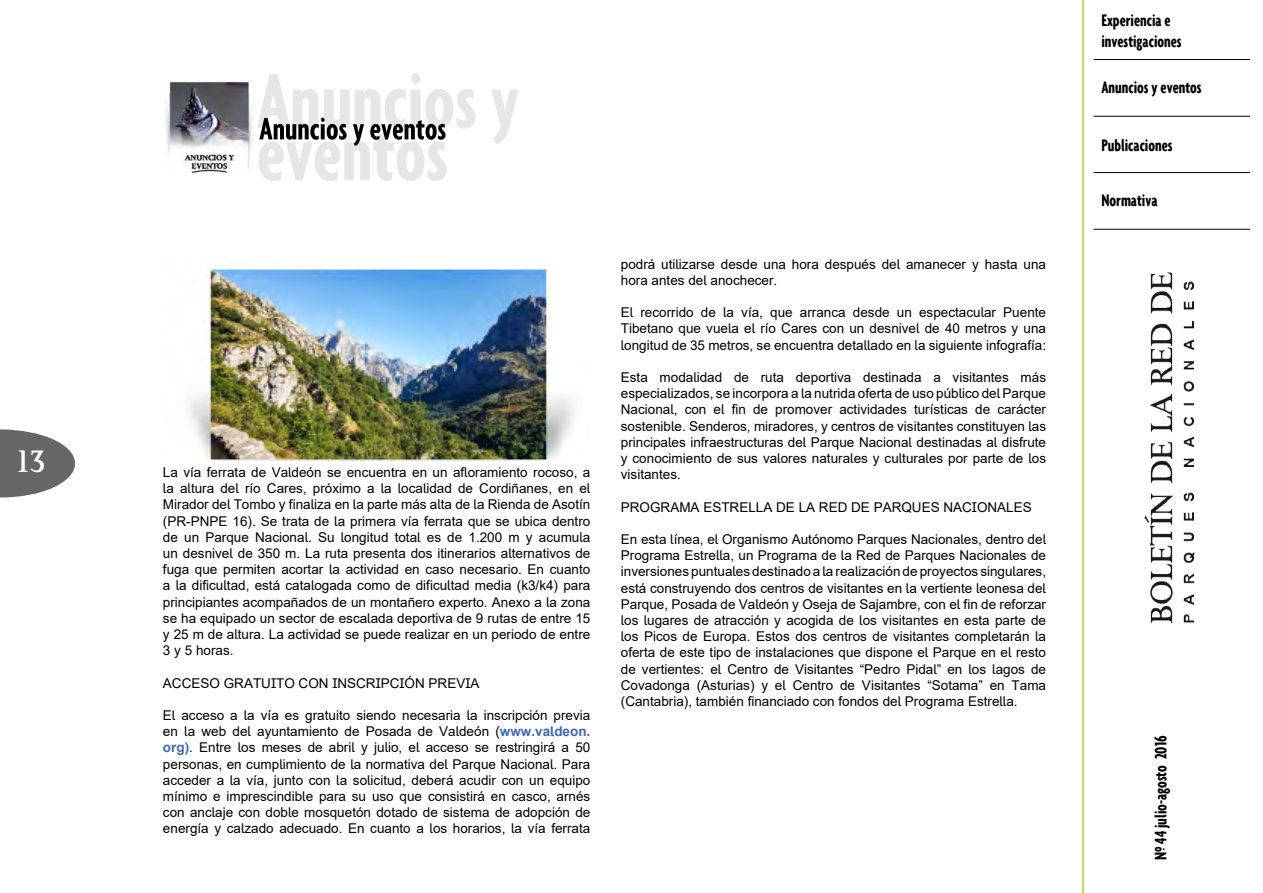
<style>
.page{position:relative;width:1263px;height:893px;background:#fff}
.page>*{position:absolute;margin:0;border:0;box-sizing:border-box;transform-origin:0 0}
.t1{font:30px "Palermo";color:#fff}
.t2{font:700 extra-condensed 18px/21.6px "Agenda";color:#000}
.t3{font:13.5px/16.2px "Arial";color:#000;text-align:justify}
.s1{font-weight:700;color:#4069b2}
</style>
<div class="page">
<svg style="left:0;top:429px;width:75px;height:68px"></svg>
<img style="left:1126px;top:115px;width:83px;height:509px">
<hr style="left:1082px;top:0;width:2px;height:893px;background:#b3c935">
<hr style="left:1093px;top:59px;width:157px;height:1px;background:#000">
<hr style="left:1093px;top:172px;width:157px;height:1px;background:#000">
<hr style="left:1093px;top:116px;width:157px;height:1px;background:#000">
<hr style="left:1093px;top:229px;width:157px;height:1px;background:#000">
<img style="left:190px;top:268px;width:384px;height:193px">
<svg style="left:257px;top:73px;width:262px;height:108px"></svg>
<img style="left:165px;top:81px;width:88px;height:92px">
<h1 class="t1" style="left:14px;top:444px;width:33px">13</h1>
<p class="t3" style="left:163px;top:464px;width:429px">La vía ferrata de Valdeón se encuentra en un afloramiento rocoso, a la altura del río Cares, próximo a la localidad de Cordiñanes, en el Mirador del Tombo y finaliza en la parte más alta de la Rienda de Asotín (PR-PNPE 16). Se trata de la primera vía ferrata que se ubica dentro de un Parque Nacional. Su longitud total es de 1.200 m y acumula un desnivel de 350 m. La ruta presenta dos itinerarios alternativos de fuga que permiten acortar la actividad en caso necesario. En cuanto a la dificultad, está catalogada como de dificultad media (k3/k4) para principiantes acompañados de un montañero experto. Anexo a la zona se ha equipado un sector de escalada deportiva de 9 rutas de entre 15 y 25 m de altura. La actividad se puede realizar en un periodo de entre 3 y 5 horas.</p>
<p class="t3" style="left:163px;top:675px;width:318px">ACCESO GRATUITO CON INSCRIPCIÓN PREVIA</p>
<p class="t3" style="left:163px;top:707px;width:429px">El acceso a la vía es gratuito siendo necesaria la inscripción previa en la web del ayuntamiento de Posada de Valdeón (<span class="s1">www.valdeon. org)</span>. Entre los meses de abril y julio, el acceso se restringirá a 50 personas, en cumplimiento de la normativa del Parque Nacional. Para acceder a la vía, junto con la solicitud, deberá acudir con un equipo mínimo e imprescindible para su uso que consistirá en casco, arnés con anclaje con doble mosquetón dotado de sistema de adopción de energía y calzado adecuado. En cuanto a los horarios, la vía ferrata</p>
<p class="t3" style="left:621px;top:256px;width:427px">podrá utilizarse desde una hora después del amanecer y hasta una hora antes del anochecer.</p>
<p class="t3" style="left:621px;top:304px;width:427px">El recorrido de la vía, que arranca desde un espectacular Puente Tibetano que vuela el río Cares con un desnivel de 40 metros y una longitud de 35 metros, se encuentra detallado en la siguiente infografía:</p>
<p class="t3" style="left:621px;top:369px;width:427px">Esta modalidad de ruta deportiva destinada a visitantes más especializados, se incorpora a la nutrida oferta de uso público del Parque Nacional, con el fin de promover actividades turísticas de carácter sostenible. Senderos, miradores, y centros de visitantes constituyen las principales infraestructuras del Parque Nacional destinadas al disfrute y conocimiento de sus valores naturales y culturales por parte de los visitantes.</p>
<p class="t3" style="left:621px;top:499px;width:412px">PROGRAMA ESTRELLA DE LA RED DE PARQUES NACIONALES</p>
<p class="t3" style="left:621px;top:531px;width:427px">En esta línea, el Organismo Autónomo Parques Nacionales, dentro del Programa Estrella, un Programa de la Red de Parques Nacionales de inversiones puntuales destinado a la realización de proyectos singulares, está construyendo dos centros de visitantes en la vertiente leonesa del Parque, Posada de Valdeón y Oseja de Sajambre, con el fin de reforzar los lugares de atracción y acogida de los visitantes en esta parte de los Picos de Europa. Estos dos centros de visitantes completarán la oferta de este tipo de instalaciones que dispone el Parque en el resto de vertientes: el Centro de Visitantes “Pedro Pidal” en los lagos de Covadonga (Asturias) y el Centro de Visitantes “Sotama” en Tama (Cantabria), también financiado con fondos del Programa Estrella.</p>
<h2 class="t2" style="left:1101px;top:9px;width:82px">Experiencia e investigaciones</h2>
<h2 class="t2" style="left:1101px;top:76px;width:102px">Anuncios y eventos</h2>
<h2 class="t2" style="left:1101px;top:134px;width:73px">Publicaciones</h2>
<h2 class="t2" style="left:1101px;top:189px;width:58px">Normativa</h2>
<h2 class="t2" style="left:1149px;top:860px;width:126px;rotate:-90deg">Nº 44 julio-agosto 2016</h2>
</div>
